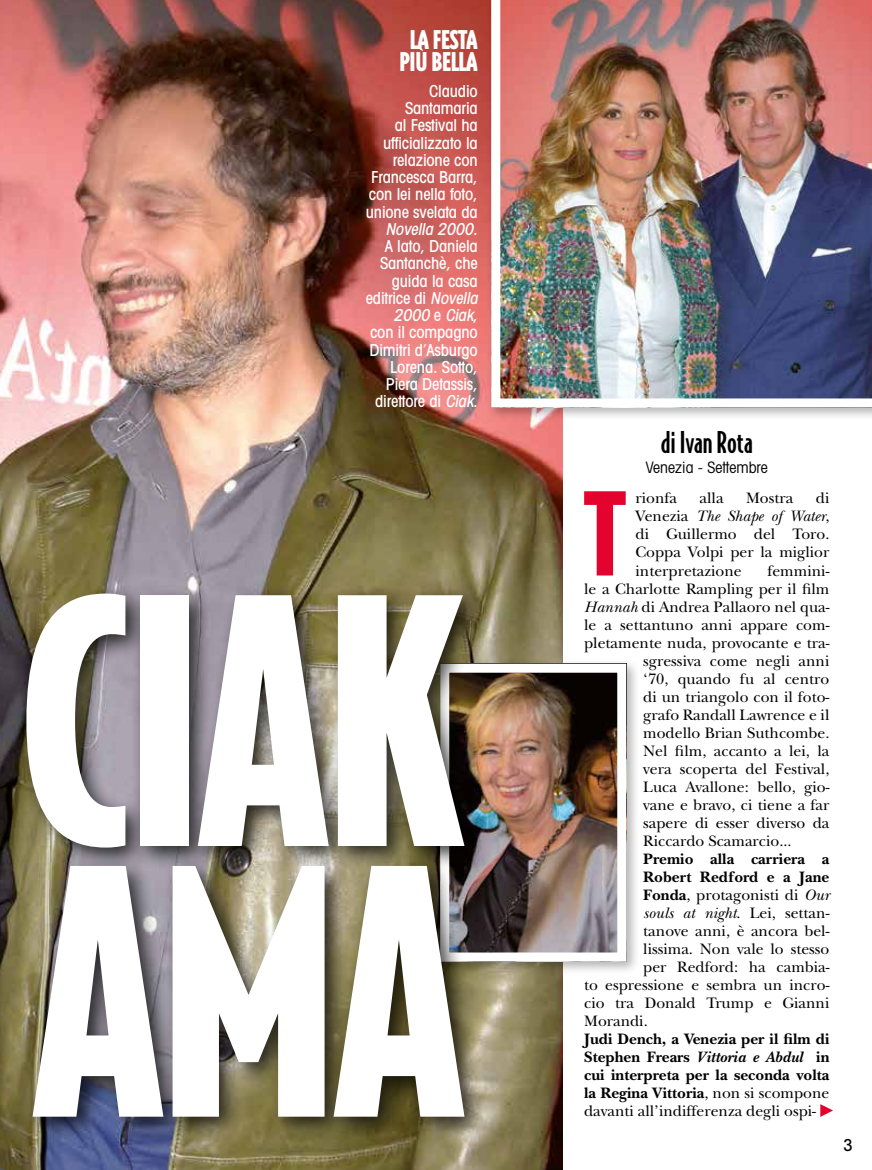
<style>
.page{position:relative;width:872px;height:1170px;background:#fff}
.page>*{position:absolute;margin:0;border:0;box-sizing:border-box;transform-origin:0 0}
.t1{font:900 324.6px/270.6px "Bodega Sans";letter-spacing:-.025em;color:#fff}
.t2{font:900 109.05px "Bodega Sans";color:#e4032e}
.t3{font:900 31.5px/22.5px "Triplex Cond";letter-spacing:-.01em;color:#fff;text-align:center}
.t4{font:500 28.5px "Bodega Sans";color:#000}
.t5{font:500 condensed 16.5px/17.2px "Avant Garde";letter-spacing:-.01em;color:#fff;text-align:right}
.t6{font:500 condensed 16.5px "Avant Garde";color:#000}
.t7{font:15.75px/18px "New Baskerville";color:#000;text-align:justify}
.t8{font:700 15.75px/18px "New Baskerville";color:#000;text-align:justify}
.t9{font:italic 15.75px "New Baskerville";color:#000}
.t10{font:condensed 15.75px "Avant Garde";color:#000}
.s1{font-style:italic}
.s2{font-weight:700}
.s3{font-style:normal}
.s4{font-weight:400}
</style>
<div class="page">
<img style="left:0;top:0;width:563px;height:1169px">
<div style="left:486px;top:0;width:386px;height:420px;background:#000;opacity:.3"></div>
<img style="left:491px;top:0;width:381px;height:407px">
<div style="left:435px;top:659px;width:204px;height:315px;background:#000;opacity:.3"></div>
<img style="left:488px;top:673px;width:128px;height:278px">
<div style="left:440px;top:663px;width:186px;height:298px;border:9px solid #fff"></div>
<div style="left:0;top:584px;width:488px;height:558px;background:#000;opacity:.75"></div>
<svg style="left:820px;top:1104px;width:13px;height:12px"></svg>
<h3 class="t3" style="left:399px;top:29px;width:80px">LA FESTA<br>PIÙ BELLA</h3>
<p class="t5" style="left:366px;top:82px;width:117px">Claudio<br>Santamaria<br>al Festival ha ufficializzato la relazione con<br>Francesca Barra, con lei nella foto, unione svelata da<br><span class="s1">Novella 2000</span>.<br>A lato, Daniela<br>Santanchè, che guida la casa editrice di <span class="s1">Novella<br>2000</span> e <span class="s1">Ciak</span>,<br>con il compagno<br>Dimitri d’Asburgo<br>Lorena. Sotto,<br>Piera Detassis, direttore di <span class="s1">Ciak</span>.</p>
<h1 class="t1" style="left:17px;top:571px;width:451px">CIAK<br>AMA</h1>
<h3 class="t4" style="left:660px;top:425px;width:94px">di Ivan Rota</h3>
<p class="t10" style="left:645px;top:457px;width:124px">Venezia - Settembre</p>
<h2 class="t2" style="left:582px;top:460px;width:46px">T</h2>
<p class="t7" style="left:635px;top:489px;width:43px">rionfa</p>
<p class="t7" style="left:699px;top:489px;width:25px">alla</p>
<p class="t7" style="left:746px;top:489px;width:49px">Mostra</p>
<p class="t7" style="left:635px;top:489px;width:195px;text-indent:180px">di Venezia <span class="s1">The Shape of Water</span>, di Guillermo del Toro.<br>Coppa Volpi per la miglior interpretazione</p>
<p class="t7" style="left:767px;top:561px;width:64px">femmini-</p>
<p class="t7" style="left:584px;top:579px;width:247px">le a Charlotte Rampling per il film</p>
<p class="t7" style="left:584px;top:597px;width:247px"><span class="s1">Hannah</span> di Andrea Pallaoro nel qua-</p>
<p class="t7" style="left:584px;top:615px;width:247px">le a settantuno anni appare com-</p>
<p class="t7" style="left:584px;top:633px;width:247px">pletamente nuda, provocante e tra-</p>
<p class="t7" style="left:643px;top:651px;width:188px">sgressiva come negli anni</p>
<p class="t7" style="left:643px;top:669px;width:188px">‘70, quando fu al centro</p>
<p class="t7" style="left:643px;top:687px;width:188px">di un triangolo con il foto-</p>
<p class="t7" style="left:643px;top:705px;width:188px">grafo Randall Lawrence e il</p>
<p class="t7" style="left:643px;top:723px;width:188px">modello Brian Suthcombe.</p>
<p class="t7" style="left:643px;top:741px;width:188px">Nel film, accanto a lei, la</p>
<p class="t7" style="left:643px;top:759px;width:188px">vera scoperta del Festival,</p>
<p class="t7" style="left:643px;top:777px;width:188px">Luca Avallone: bello, gio-</p>
<p class="t7" style="left:643px;top:795px;width:188px">vane e bravo, ci tiene a far</p>
<p class="t7" style="left:643px;top:813px;width:188px">sapere di esser diverso da</p>
<p class="t7" style="left:643px;top:831px;width:150px">Riccardo Scamarcio...</p>
<p class="t8" style="left:643px;top:849px;width:188px">Premio alla carriera a</p>
<p class="t8" style="left:643px;top:867px;width:188px">Robert Redford e a Jane</p>
<p class="t7" style="left:643px;top:885px;width:188px"><span class="s2">Fonda</span>, protagonisti di <span class="s1">Our</span></p>
<p class="t9" style="left:643px;top:903px;width:188px">souls at night<span class="s3">. Lei, settan-</span></p>
<p class="t7" style="left:643px;top:921px;width:188px">tanove anni, è ancora bel-</p>
<p class="t7" style="left:643px;top:939px;width:188px">lissima. Non vale lo stesso</p>
<p class="t7" style="left:643px;top:957px;width:188px">per Redford: ha cambia-</p>
<p class="t7" style="left:584px;top:975px;width:247px">to espressione e sembra un incro-</p>
<p class="t7" style="left:584px;top:993px;width:247px">cio tra Donald Trump e Gianni</p>
<p class="t7" style="left:584px;top:1011px;width:65px">Morandi.</p>
<p class="t8" style="left:584px;top:1029px;width:247px">Judi Dench, a Venezia per il film di Stephen Frears <span class="s1">Vittoria e Abdul</span> in cui interpreta per la seconda volta la Regina Vittoria<span class="s4">, non si scompone davanti all’indifferenza degli ospi-</span></p>
<p class="t6" style="left:843px;top:1134px;width:11px">3</p>
</div>
